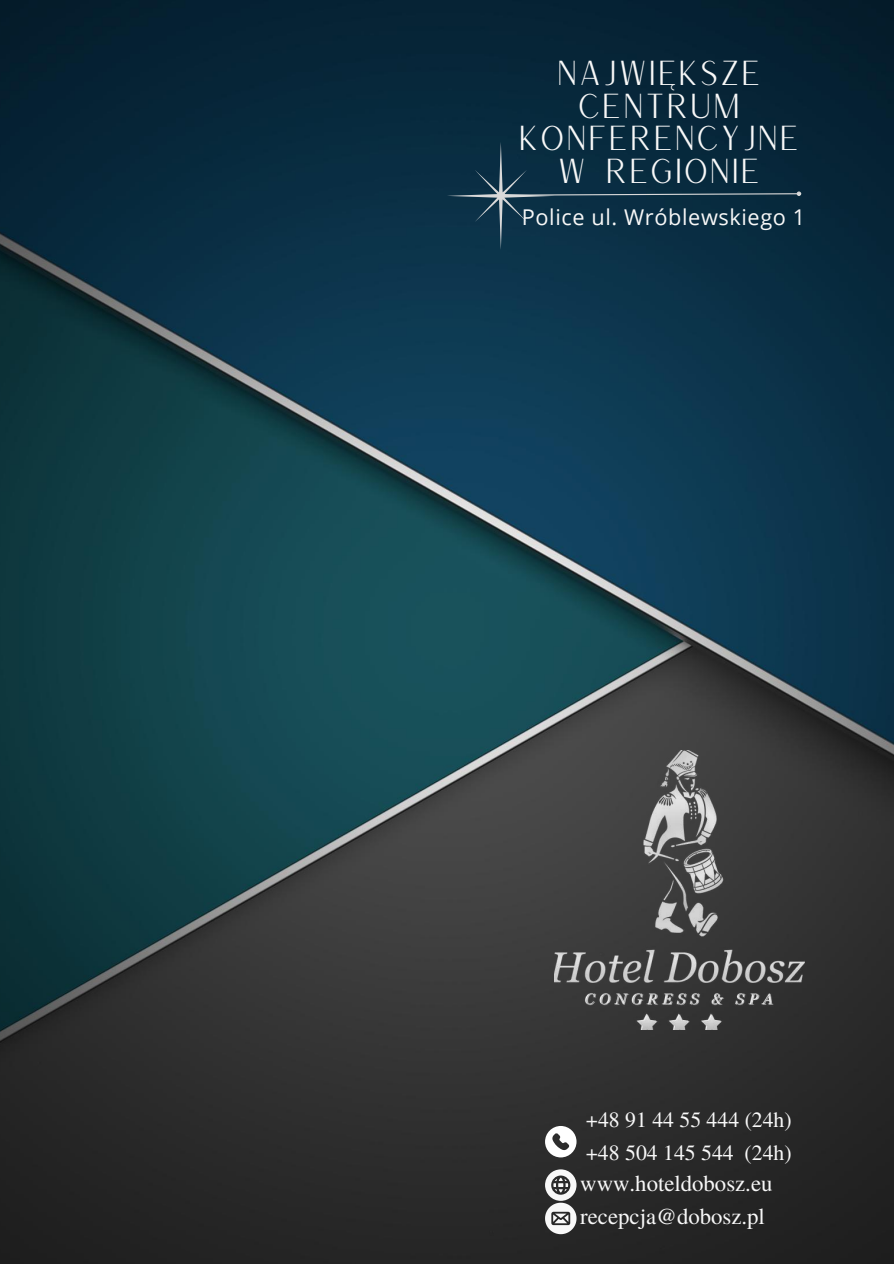
<style>
.page{position:relative;width:894px;height:1264px;background:#fff}
.page>*{position:absolute;margin:0;border:0;box-sizing:border-box;transform-origin:0 0}
.t1{font:33.75px/32.4px "Versailles";color:#f8f8f8;text-align:center}
.t2{font:22.8px/33.3px "Te X Gyre Termes";color:#f8f8f8}
.t3{font:21.75px "Te X Gyre Termes";color:#f8f8f8}
.t4{font:21.75px "Open Sans";letter-spacing:.03em;color:#f8f8f8}
</style>
<div class="page">
<img style="left:0;top:0;width:893px;height:1263px">
<img style="left:554px;top:750px;width:250px;height:279px">
<svg style="left:446px;top:142px;width:355px;height:108px;background:#0d3045"></svg>
<svg style="left:545px;top:1169px;width:31px;height:65px"></svg>
<svg style="left:545px;top:1125px;width:31px;height:32px"></svg>
<p class="t1" style="left:517px;top:56px;width:283px">NAJWIĘKSZE<br>CENTRUM<br>KONFERENCYJNE<br>W REGIONIE</p>
<p class="t4" style="left:521px;top:201px;width:285px">Police ul. Wróblewskiego 1</p>
<p class="t3" style="left:585px;top:1104px;width:207px">+48 91 44 55 444 (24h)</p>
<p class="t3" style="left:585px;top:1137px;width:207px">+48 504 145 544 (24h)</p>
<p class="t2" style="left:580px;top:1165px;width:194px">www.hoteldobosz.eu recepcja@dobosz.pl</p>
</div>
